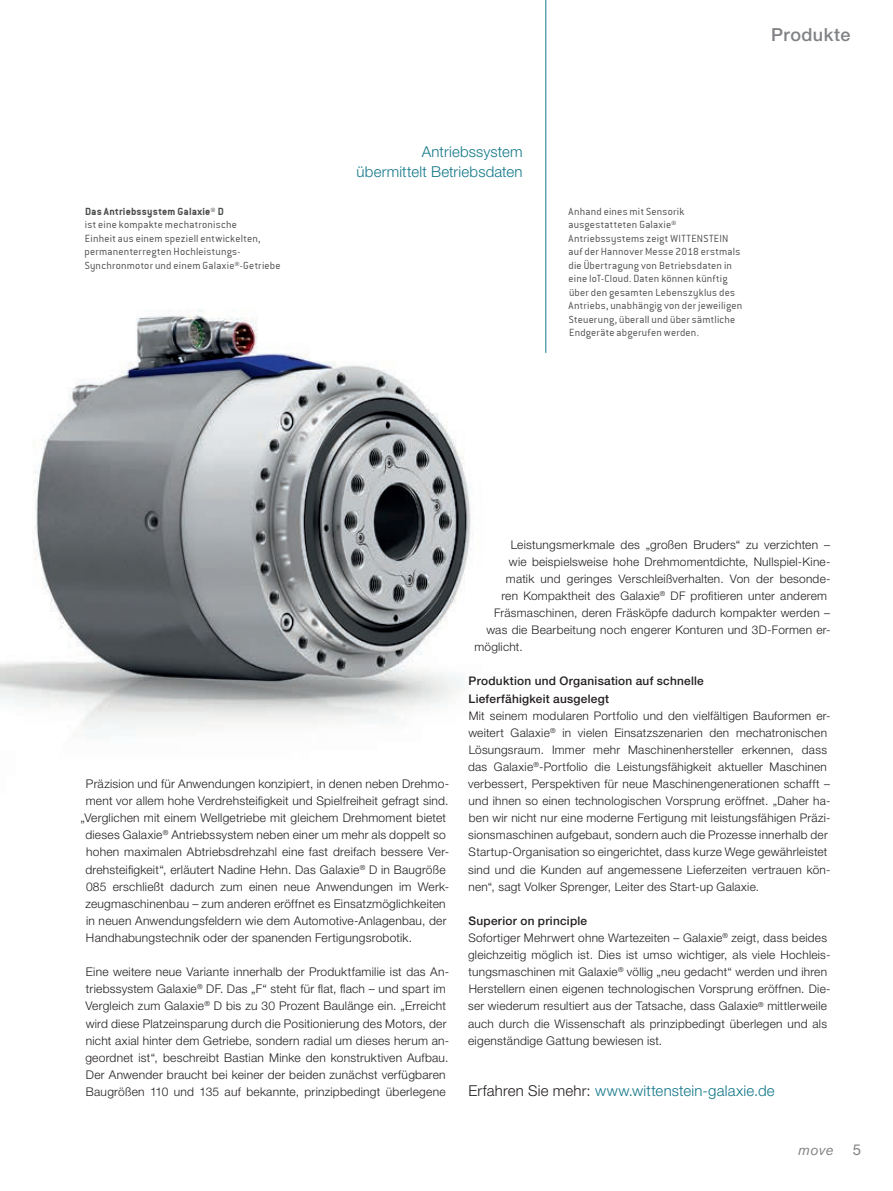
<style>
.page{position:relative;width:893px;height:1191px;background:#fff}
.page>*{position:absolute;margin:0;border:0;box-sizing:border-box;transform-origin:0 0}
.t1{font:500 18px "Helvetica Neue LT";letter-spacing:.025em;color:#808285}
.t2{font:300 15px/19.5px "Helvetica Neue LT";letter-spacing:.01em;color:#147889;text-align:right}
.t3{font:italic 15px "Akzidenz Grotesk BQ";color:#808285}
.t4{font:15px "Helvetica Neue LT";color:#808285}
.t5{font:300 12px/17.1px "Helvetica Neue LT";letter-spacing:.02em;color:#231f20}
.t6{font:300 11.85px/17.1px "Helvetica Neue LT";letter-spacing:.02em;color:#231f20}
.t7{font:500 11.85px/17.1px "Helvetica Neue LT";letter-spacing:.02em;color:#231f20}
.t8{font:11.25px/13.5px "Conduit ITCTT Light";letter-spacing:.02em;color:#4b4c4d}
.t9{font:11.25px "Conduit ITCTT Bold";letter-spacing:.015em;color:#4b4c4d}
.s1{font-size:12px}
.s2{font-weight:500}
.s3{color:#231f20}
</style>
<div class="page">
<img style="left:0;top:0;width:546px;height:729px">
<hr style="left:546px;top:0;width:1px;height:353px;background:#147889">
<p class="t9" style="left:85px;top:205px;width:140px">Das Antriebssystem Galaxie® D</p>
<p class="t8" style="left:85px;top:218px;width:198px">ist eine kompakte mechatronische<br>Einheit aus einem speziell entwickelten, permanenterregten Hochleistungs-Synchronmotor und einem Galaxie®-Getriebe</p>
<p class="t2" style="left:357px;top:142px;width:167px">Antriebssystem übermittelt Betriebsdaten</p>
<h1 class="t1" style="left:771px;top:24px;width:81px">Produkte</h1>
<p class="t8" style="left:568px;top:204px;width:175px">Anhand eines mit Sensorik ausgestatteten Galaxie® Antriebssystems zeigt WITTENSTEIN auf der Hannover Messe 2018 erstmals die Übertragung von Betriebsdaten in eine IoT-Cloud. Daten können künftig über den gesamten Lebenszyklus des Antriebs, unabhängig von der jeweiligen Steuerung, überall und über sämtliche Endgeräte abgerufen werden.</p>
<p class="t5" style="left:86px;top:775px;width:365px">Präzision und für Anwendungen konzipiert, in denen neben Drehmo-</p>
<p class="t5" style="left:86px;top:792px;width:364px">ment vor allem hohe Verdrehsteifigkeit und Spielfreiheit gefragt sind.</p>
<p class="t5" style="left:81px;top:809px;width:367px">„Verglichen mit einem Wellgetriebe mit gleichem Drehmoment bietet</p>
<p class="t5" style="left:85px;top:826px;width:362px">dieses Galaxie<sup>®</sup> Antriebssystem neben einer um mehr als doppelt so</p>
<p class="t5" style="left:86px;top:843px;width:365px">hohen maximalen Abtriebsdrehzahl eine fast dreifach bessere Ver-</p>
<p class="t5" style="left:85px;top:860px;width:362px">drehsteifigkeit“, erläutert Nadine Hehn. Das Galaxie<sup>®</sup> D in Baugröße</p>
<p class="t5" style="left:86px;top:877px;width:365px">085 erschließt dadurch zum einen neue Anwendungen im Werk-</p>
<p class="t5" style="left:85px;top:894px;width:362px">zeugmaschinenbau – zum anderen eröffnet es Einsatzmöglichkeiten</p>
<p class="t5" style="left:86px;top:911px;width:362px">in neuen Anwendungsfeldern wie dem Automotive-Anlagenbau, der</p>
<p class="t5" style="left:86px;top:929px;width:328px">Handhabungstechnik oder der spanenden Fertigungsrobotik.</p>
<p class="t5" style="left:85px;top:963px;width:365px">Eine weitere neue Variante innerhalb der Produktfamilie ist das An&shy;triebssystem Galaxie<sup>®</sup> DF. Das „F“ steht für flat, flach – und spart im Vergleich zum Galaxie<sup>®</sup> D bis zu 30 Prozent Baulänge ein. „Erreicht wird diese Platzeinsparung durch die Positionierung des Motors, der nicht axial hinter dem Getriebe, sondern radial um dieses herum an&shy;geordnet ist“, beschreibt Bastian Minke den konstruktiven Aufbau.<br>Der Anwender braucht bei keiner der beiden zunächst verfügbaren Baugrößen 110 und 135 auf bekannte, prinzipbedingt überlegene</p>
<p class="t5" style="left:511px;top:535px;width:321px">Leistungsmerkmale des „großen Bruders“ zu verzichten –</p>
<p class="t6" style="left:509px;top:552px;width:323px"><span class="s1">wie</span> beispielsweise hohe Drehmomentdichte, Nullspiel-Kine-</p>
<p class="t6" style="left:506px;top:570px;width:326px">matik und geringes Verschleißverhalten. Von der besonde-</p>
<p class="t6" style="left:501px;top:587px;width:327px">ren Kompaktheit des Galaxie<sup>®</sup> DF profitieren unter anderem</p>
<p class="t6" style="left:494px;top:604px;width:337px">Fräsmaschinen, deren Fräsköpfe dadurch kompakter werden –</p>
<p class="t6" style="left:486px;top:621px;width:346px">was die Bearbeitung noch engerer Konturen und 3D-Formen er-</p>
<p class="t6" style="left:474px;top:638px;width:50px">möglicht.</p>
<p class="t7" style="left:469px;top:672px;width:237px">Produktion und Organisation auf schnelle<br>Lieferfähigkeit ausgelegt</p>
<p class="t6" style="left:468px;top:706px;width:364px">Mit seinem modularen Portfolio und den vielfältigen Bauformen er&shy;weitert Galaxie<sup>®</sup> in vielen Einsatzszenarien den mechatronischen Lösungsraum. Immer mehr Maschinenhersteller erkennen, dass das Galaxie<sup>®</sup>-Portfolio die Leistungsfähigkeit aktueller Maschinen verbessert, Perspektiven für neue Maschinengenerationen schafft – und ihnen so einen technologischen Vorsprung eröffnet. „Daher ha&shy;ben wir nicht nur eine moderne Fertigung mit leistungsfähigen Präzi&shy;sionsmaschinen aufgebaut, sondern auch die Prozesse innerhalb der Startup-Organisation so eingerichtet, dass kurze Wege gewährleistet sind und die Kunden auf angemessene Lieferzeiten vertrauen kön&shy;nen“, sagt Volker Sprenger, Leiter des Start-up Galaxie.</p>
<p class="t6" style="left:468px;top:912px;width:364px"><span class="s2">Superior on principle<br></span>Sofortiger Mehrwert ohne Wartezeiten – Galaxie<sup>®</sup> zeigt, dass beides gleichzeitig möglich ist. Dies ist umso wichtiger, als viele Hochleis&shy;tungsmaschinen mit Galaxie<sup>®</sup> völlig „neu gedacht“ werden und ihren Herstellern einen eigenen technologischen Vorsprung eröffnen. Die&shy;ser wiederum resultiert aus der Tatsache, dass Galaxie<sup>®</sup> mittlerweile auch durch die Wissenschaft als prinzipbedingt überlegen und als</p>
<p class="t5" style="left:468px;top:1031px;width:196px">eigenständige Gattung bewiesen ist.</p>
<p class="t2" style="left:468px;top:1080px;width:308px"><span class="s3">Erfahren Sie mehr:</span> www.wittenstein-galaxie.de</p>
<p class="t3" style="left:798px;top:1140px;width:37px">move</p>
<p class="t4" style="left:853px;top:1140px;width:10px">5</p>
</div>
